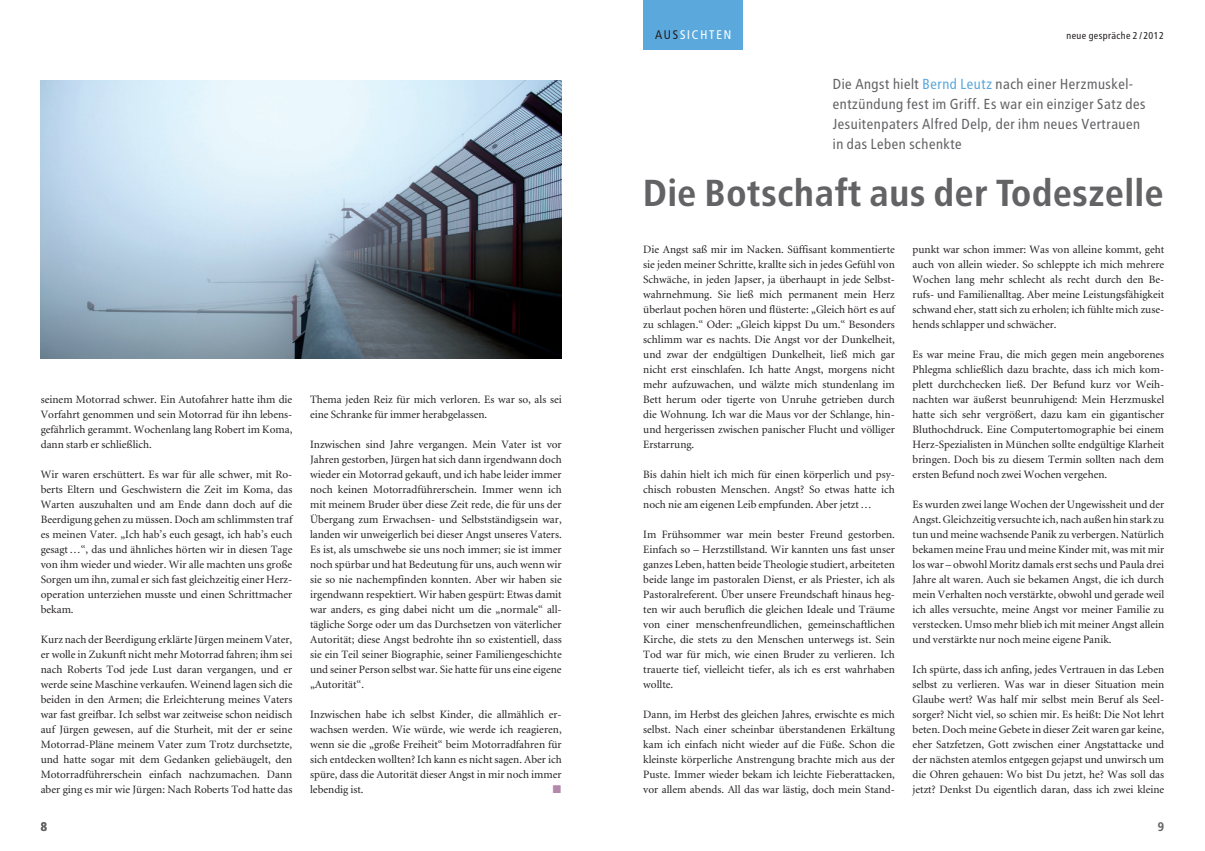
<style>
.page{position:relative;width:1205px;height:851px;background:#fff}
.page>*{position:absolute;margin:0;border:0;box-sizing:border-box;transform-origin:0 0}
.t1{font:700 37.5px "Transit";color:#636366}
.t2{font:14.5px/20px "Transit";color:#636366}
.t3{font:12.5px "Transit";letter-spacing:.1em;color:#fff}
.t4{font:700 12.5px "Transit";color:#636366}
.t5{font:11.25px/15px "Minion";color:#231f20;text-align:justify}
.t6{font:11.25px "Zapf Dingbats ITC";color:#b488aa}
.t7{font:10px "Transit";color:#231f20}
.s1{color:#231f20}
.s2{color:#5ba8dc}
</style>
<div class="page">
<div style="left:643px;top:0;width:99px;height:50px;background:#5ba8dc"></div>
<img style="left:41px;top:80px;width:521px;height:278px">
<p class="t5" style="left:41px;top:392px;width:253px">seinem Motorrad schwer. Ein Autofahrer hatte ihm die Vorfahrt genommen und sein Motorrad für ihn lebens&shy;gefährlich gerammt. Wochenlang lang Robert im Koma, dann starb er schließlich.</p>
<p class="t5" style="left:41px;top:467px;width:253px">Wir waren erschüttert. Es war für alle schwer, mit Ro&shy;berts Eltern und Geschwistern die Zeit im Koma, das Warten auszuhalten und am Ende dann doch auf die Beerdigung gehen zu müssen. Doch am schlimmsten traf es meinen Vater. „Ich hab’s euch gesagt, ich hab’s euch gesagt…“, das und ähnliches hörten wir in diesen Tage von ihm wieder und wieder. Wir alle machten uns große Sorgen um ihn, zumal er sich fast gleichzeitig einer Herz&shy;operation unterziehen musste und einen Schrittmacher bekam.</p>
<p class="t5" style="left:41px;top:632px;width:253px">Kurz nach der Beerdigung erklärte Jürgen meinem Vater, er wolle in Zukunft nicht mehr Motorrad fahren; ihm sei nach Roberts Tod jede Lust daran vergangen, und er werde seine Maschine verkaufen. Weinend lagen sich die beiden in den Armen; die Erleichterung meines Vaters war fast greifbar. Ich selbst war zeitweise schon neidisch auf Jürgen gewesen, auf die Sturheit, mit der er seine Motorrad-Pläne meinem Vater zum Trotz durchsetzte, und hatte sogar mit dem Gedanken geliebäugelt, den Motorradführerschein einfach nachzumachen. Dann aber ging es mir wie Jürgen: Nach Roberts Tod hatte das</p>
<p class="t4" style="left:41px;top:819px;width:8px">8</p>
<p class="t5" style="left:310px;top:392px;width:253px">Thema jeden Reiz für mich verloren. Es war so, als sei eine Schranke für immer herabgelassen.</p>
<p class="t5" style="left:310px;top:437px;width:253px">Inzwischen sind Jahre vergangen. Mein Vater ist vor Jahren gestorben, Jürgen hat sich dann irgendwann doch wieder ein Motorrad gekauft, und ich habe leider immer noch keinen Motorradführerschein. Immer wenn ich mit meinem Bruder über diese Zeit rede, die für uns der Übergang zum Erwachsen- und Selbstständigsein war, landen wir unweigerlich bei dieser Angst unseres Vaters.<br>Es ist, als umschwebe sie uns noch immer; sie ist immer noch spürbar und hat Bedeutung für uns, auch wenn wir sie so nie nachempfinden konnten. Aber wir haben sie irgendwann respektiert. Wir haben gespürt: Etwas damit war anders, es ging dabei nicht um die „normale“ all&shy;tägliche Sorge oder um das Durchsetzen von väterlicher Autorität; diese Angst bedrohte ihn so existentiell, dass sie ein Teil seiner Biographie, seiner Familiengeschichte und seiner Person selbst war. Sie hatte für uns eine eigene „Autorität“.</p>
<p class="t5" style="left:310px;top:707px;width:253px">Inzwischen habe ich selbst Kinder, die allmählich er&shy;wachsen werden. Wie würde, wie werde ich reagieren, wenn sie die „große Freiheit“ beim Motorradfahren für sich entdecken wollten? Ich kann es nicht sagen. Aber ich spüre, dass die Autorität dieser Angst in mir noch immer lebendig ist.</p>
<p class="t6" style="left:553px;top:784px;width:10px">■</p>
<p class="t3" style="left:655px;top:27px;width:78px"><span class="s1">aus</span>sichten</p>
<p class="t7" style="left:1066px;top:30px;width:99px">neue gespräche 2 /2012</p>
<p class="t2" style="left:833px;top:74px;width:315px">Die Angst hielt <span class="s2">Bernd Leutz</span> nach einer Herzmuskel&shy;entzündung fest im Griff. Es war ein einziger Satz des Jesuitenpaters Alfred Delp, der ihm neues Vertrauen in das Leben schenkte</p>
<h1 class="t1" style="left:643px;top:171px;width:522px">Die Botschaft aus der Todeszelle</h1>
<p class="t5" style="left:643px;top:242px;width:253px">Die Angst saß mir im Nacken. Süffisant kommentierte sie jeden meiner Schritte, krallte sich in jedes Gefühl von Schwäche, in jeden Japser, ja überhaupt in jede Selbst&shy;wahrnehmung. Sie ließ mich permanent mein Herz überlaut pochen hören und flüsterte: „Gleich hört es auf zu schlagen.“ Oder: „Gleich kippst Du um.“ Besonders schlimm war es nachts. Die Angst vor der Dunkelheit, und zwar der endgültigen Dunkelheit, ließ mich gar nicht erst einschlafen. Ich hatte Angst, morgens nicht mehr aufzuwachen, und wälzte mich stundenlang im Bett herum oder tigerte von Unruhe getrieben durch die Wohnung. Ich war die Maus vor der Schlange, hin&shy;und hergerissen zwischen panischer Flucht und völliger Erstarrung.</p>
<p class="t5" style="left:643px;top:467px;width:253px">Bis dahin hielt ich mich für einen körperlich und psy&shy;chisch robusten Menschen. Angst? So etwas hatte ich noch nie am eigenen Leib empfunden. Aber jetzt…</p>
<p class="t5" style="left:643px;top:527px;width:253px">Im Frühsommer war mein bester Freund gestorben.<br>Einfach so – Herzstillstand. Wir kannten uns fast unser ganzes Leben, hatten beide Theologie studiert, arbeiteten beide lange im pastoralen Dienst, er als Priester, ich als Pastoralreferent. Über unsere Freundschaft hinaus heg&shy;ten wir auch beruflich die gleichen Ideale und Träume von einer menschenfreundlichen, gemeinschaftlichen Kirche, die stets zu den Menschen unterwegs ist. Sein Tod war für mich, wie einen Bruder zu verlieren. Ich trauerte tief, vielleicht tiefer, als ich es erst wahrhaben wollte.</p>
<p class="t5" style="left:643px;top:707px;width:253px">Dann, im Herbst des gleichen Jahres, erwischte es mich selbst. Nach einer scheinbar überstandenen Erkältung kam ich einfach nicht wieder auf die Füße. Schon die kleinste körperliche Anstrengung brachte mich aus der Puste. Immer wieder bekam ich leichte Fieberattacken, vor allem abends. All das war lästig, doch mein Stand-</p>
<p class="t5" style="left:912px;top:242px;width:253px">punkt war schon immer: Was von alleine kommt, geht auch von allein wieder. So schleppte ich mich mehrere Wochen lang mehr schlecht als recht durch den Be&shy;rufs- und Familienalltag. Aber meine Leistungsfähigkeit schwand eher, statt sich zu erholen; ich fühlte mich zuse&shy;hends schlapper und schwächer.</p>
<p class="t5" style="left:912px;top:347px;width:253px">Es war meine Frau, die mich gegen mein angeborenes Phlegma schließlich dazu brachte, dass ich mich kom&shy;plett durchchecken ließ. Der Befund kurz vor Weih&shy;nachten war äußerst beunruhigend: Mein Herzmuskel hatte sich sehr vergrößert, dazu kam ein gigantischer Bluthochdruck. Eine Computertomographie bei einem Herz-Spezialisten in München sollte endgültige Klarheit bringen. Doch bis zu diesem Termin sollten nach dem ersten Befund noch zwei Wochen vergehen.</p>
<p class="t5" style="left:912px;top:497px;width:253px">Es wurden zwei lange Wochen der Ungewissheit und der Angst. Gleichzeitig versuchte ich, nach außen hin stark zu tun und meine wachsende Panik zu verbergen. Natürlich bekamen meine Frau und meine Kinder mit, was mit mir los war – obwohl Moritz damals erst sechs und Paula drei Jahre alt waren. Auch sie bekamen Angst, die ich durch mein Verhalten noch verstärkte, obwohl und gerade weil ich alles versuchte, meine Angst vor meiner Familie zu verstecken. Umso mehr blieb ich mit meiner Angst allein und verstärkte nur noch meine eigene Panik.</p>
<p class="t5" style="left:912px;top:662px;width:253px">Ich spürte, dass ich anfing, jedes Vertrauen in das Leben selbst zu verlieren. Was war in dieser Situation mein Glaube wert? Was half mir selbst mein Beruf als Seel&shy;sorger? Nicht viel, so schien mir. Es heißt: Die Not lehrt beten. Doch meine Gebete in dieser Zeit waren gar keine, eher Satzfetzen, Gott zwischen einer Angstattacke und der nächsten atemlos entgegen gejapst und unwirsch um die Ohren gehauen: Wo bist Du jetzt, he? Was soll das jetzt? Denkst Du eigentlich daran, dass ich zwei kleine</p>
<p class="t4" style="left:1157px;top:819px;width:8px">9</p>
</div>
